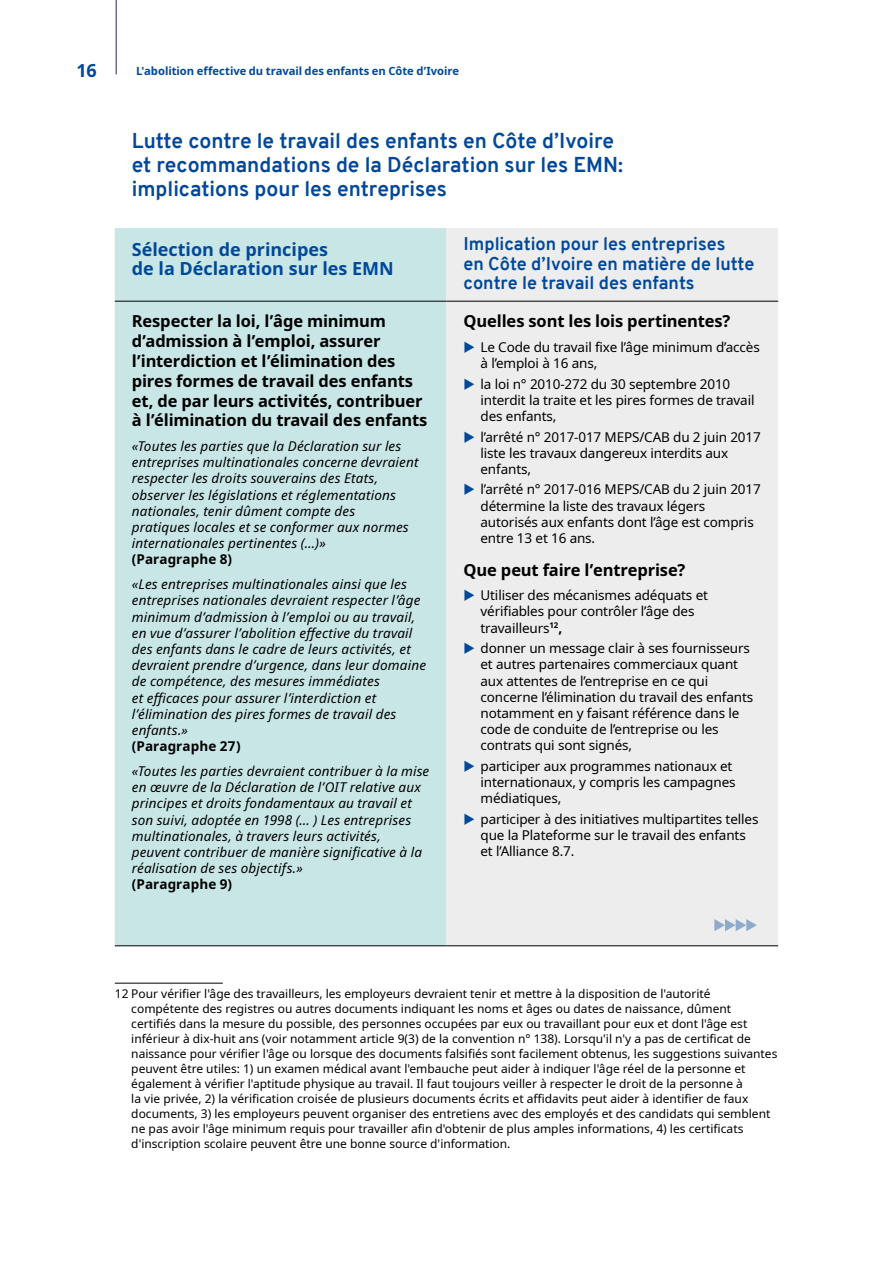
<style>
.page{position:relative;width:893px;height:1263px;background:#fff}
.page>*{position:absolute;margin:0;border:0;box-sizing:border-box;transform-origin:0 0}
.Table_Title{font:700 21px/24px "Overpass";color:#00489a}
.Table_Title_Blue{font:700 18px/19.5px "Overpass";color:#00489a}
.Table_Title_green{font:700 18px/19.5px "Noto Sans";color:#00489a}
.Table_Ttitle_11{font:700 16.5px/19.8px "Noto Sans";letter-spacing:-.01em;color:#000}
.Table_Text{font:italic 13.5px/16.2px "Noto Sans";letter-spacing:.01em;color:#000}
.t1{font:13.5px/16.2px "Noto Sans";letter-spacing:-.01em;color:#000}
.FootNote{font:12px/15px "Noto Sans";color:#000}
.t2{font:700 11.25px "Noto Sans";letter-spacing:-.005em;color:#00489a}
.s1{font-weight:700;font-style:normal}
.s2{font-weight:700}
</style>
<div class="page">
<hr style="left:116px;top:0;width:1px;height:74px;background:#292358">
<div style="left:115px;top:228px;width:331px;height:717px;background:#c9e6e6"></div>
<div style="left:446px;top:228px;width:332px;height:717px;background:#ededed"></div>
<hr style="left:115px;top:301px;width:331px;height:1px;background:#000">
<hr style="left:115px;top:945px;width:331px;height:1px;background:#000">
<hr style="left:446px;top:301px;width:332px;height:1px;background:#000">
<hr style="left:446px;top:945px;width:332px;height:1px;background:#000">
<hr style="left:115px;top:983px;width:108px;height:1px;background:#000">
<svg style="left:714px;top:919px;width:43px;height:12px"></svg>
<svg style="left:465px;top:341px;width:9px;height:12px"></svg>
<svg style="left:465px;top:378px;width:9px;height:11px"></svg>
<svg style="left:465px;top:431px;width:9px;height:11px"></svg>
<svg style="left:465px;top:484px;width:9px;height:11px"></svg>
<svg style="left:465px;top:590px;width:9px;height:11px"></svg>
<svg style="left:465px;top:642px;width:9px;height:12px"></svg>
<svg style="left:465px;top:760px;width:9px;height:11px"></svg>
<svg style="left:465px;top:813px;width:9px;height:11px"></svg>
<h2 class="Table_Title_green" style="left:77px;top:61px;width:22px">16</h2>
<p class="t2" style="left:136px;top:63px;width:324px">L'abolition effective du travail des enfants en Côte d’Ivoire</p>
<p class="Table_Title" style="left:132px;top:128px;width:493px">Lutte contre le travail des enfants en Côte d’Ivoire et recommandations de la Déclaration sur les EMN: implications pour les entreprises</p>
<p class="Table_Title_green" style="left:132px;top:240px;width:264px">Sélection de principes<br>de la Déclaration sur les EMN</p>
<p class="Table_Title_Blue" style="left:463px;top:234px;width:292px">Implication pour les entreprises<br>en Côte d’Ivoire en matière de lutte contre le travail des enfants</p>
<p class="Table_Ttitle_11" style="left:132px;top:312px;width:297px">Respecter la loi, l’âge minimum d’admission à l’emploi, assurer l’interdiction et l’élimination des pires formes de travail des enfants et, de par leurs activités, contribuer à l’élimination du travail des enfants</p>
<p class="Table_Text" style="left:132px;top:438px;width:288px">«Toutes les parties que la Déclaration sur les entreprises multinationales concerne devraient respecter les droits souverains des Etats, observer les législations et réglementations nationales, tenir dûment compte des<br>pratiques locales et se conformer aux normes internationales pertinentes (…)»<br><span class="s1">(Paragraphe 8)</span></p>
<p class="Table_Text" style="left:132px;top:576px;width:296px">«Les entreprises multinationales ainsi que les entreprises nationales devraient respecter l’âge minimum d’admission à l’emploi ou au travail, en vue d’assurer l’abolition effective du travail des enfants dans le cadre de leurs activités, et devraient prendre d’urgence, dans leur domaine de compétence, des mesures immédiates<br>et efficaces pour assurer l’interdiction et l’élimination des pires formes de travail des enfants.»<br><span class="s1">(Paragraphe 27)</span></p>
<p class="Table_Text" style="left:132px;top:763px;width:299px">«Toutes les parties devraient contribuer à la mise en œuvre de la Déclaration de l’OIT relative aux principes et droits fondamentaux au travail et son suivi, adoptée en 1998 (… ) Les entreprises multinationales, à travers leurs activités, peuvent contribuer de manière significative à la réalisation de ses objectifs.»<br><span class="s1">(Paragraphe 9)</span></p>
<p class="Table_Ttitle_11" style="left:463px;top:312px;width:268px">Quelles sont les lois pertinentes?</p>
<p class="t1" style="left:480px;top:339px;width:281px">Le Code du travail fixe l’âge minimum d’accès à l’emploi à 16 ans,</p>
<p class="t1" style="left:480px;top:376px;width:276px">la loi n° 2010-272 du 30 septembre 2010 interdit la traite et les pires formes de travail des enfants,</p>
<p class="t1" style="left:480px;top:429px;width:282px">l’arrêté n° 2017-017 MEPS/CAB du 2 juin 2017 liste les travaux dangereux interdits aux enfants,</p>
<p class="t1" style="left:480px;top:482px;width:282px">l’arrêté n° 2017-016 MEPS/CAB du 2 juin 2017 détermine la liste des travaux légers autorisés aux enfants dont l’âge est compris entre 13 et 16 ans.</p>
<p class="Table_Ttitle_11" style="left:463px;top:560px;width:223px">Que peut faire l’entreprise?</p>
<p class="t1" style="left:480px;top:588px;width:229px">Utiliser des mécanismes adéquats et vérifiables pour contrôler l’âge des travailleurs<sup>12</sup><span class="s2">,</span></p>
<p class="t1" style="left:480px;top:640px;width:274px">donner un message clair à ses fournisseurs et autres partenaires commerciaux quant aux attentes de l’entreprise en ce qui concerne l’élimination du travail des enfants notamment en y faisant référence dans le code de conduite de l’entreprise ou les contrats qui sont signés,</p>
<p class="t1" style="left:480px;top:758px;width:257px">participer aux programmes nationaux et internationaux, y compris les campagnes médiatiques,</p>
<p class="t1" style="left:480px;top:811px;width:279px">participer à des initiatives multipartites telles que la Plateforme sur le travail des enfants et l’Alliance 8.7.</p>
<p class="FootNote" style="left:131px;top:986px;width:648px;text-indent:-16px">12 Pour vérifier l'âge des travailleurs, les employeurs devraient tenir et mettre à la disposition de l'autorité compétente des registres ou autres documents indiquant les noms et âges ou dates de naissance, dûment certifiés dans la mesure du possible, des personnes occupées par eux ou travaillant pour eux et dont l'âge est inférieur à dix-huit ans (voir notamment article 9(3) de la convention n° 138). Lorsqu'il n'y a pas de certificat de naissance pour vérifier l'âge ou lorsque des documents falsifiés sont facilement obtenus, les suggestions suivantes peuvent être utiles: 1) un examen médical avant l'embauche peut aider à indiquer l'âge réel de la personne et également à vérifier l'aptitude physique au travail. Il faut toujours veiller à respecter le droit de la personne à<br>la vie privée, 2) la vérification croisée de plusieurs documents écrits et affidavits peut aider à identifier de faux documents, 3) les employeurs peuvent organiser des entretiens avec des employés et des candidats qui semblent ne pas avoir l'âge minimum requis pour travailler afin d'obtenir de plus amples informations, 4) les certificats d'inscription scolaire peuvent être une bonne source d'information.</p>
</div>
